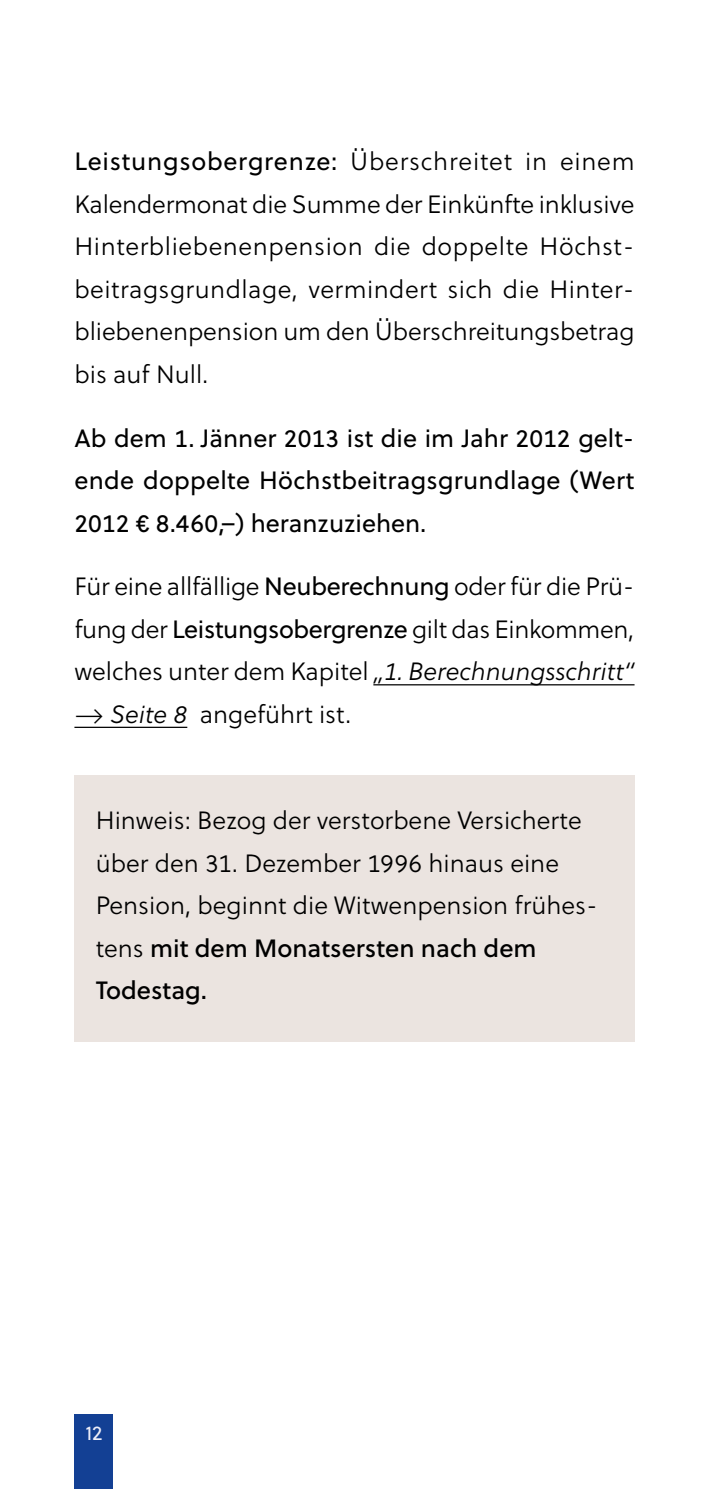
<style>
.page{position:relative;width:709px;height:1489px;background:#fff}
.page>*{position:absolute;margin:0;border:0;box-sizing:border-box;transform-origin:0 0}
.Texte_P_-_Fließtext{font:300 25px/42.5px "Soleil";letter-spacing:-.005em;color:#000;text-align:justify}
.Infoboxen_P_-_Fließtext_Infobox_-_letzte{font:300 25px/42.5px "Soleil";color:#000}
.Texte_P_-_Fließtext-2{font:25px/42.5px "Soleil";letter-spacing:.01em;color:#000}
.t1{font:20px "Soleil";color:#ededf8}
.s1{font-weight:400}
.s2{font-style:italic}
</style>
<div class="page">
<div style="left:74px;top:1414px;width:39px;height:74px;background:#134094"></div>
<hr style="left:373px;top:684px;width:261px;height:1px;background:#000">
<hr style="left:74px;top:726px;width:113px;height:2px;background:#000">
<div style="left:74px;top:775px;width:560px;height:266px;background:#ebe4e0"></div>
<p class="Texte_P_-_Fließtext" style="left:74px;top:141px;width:561px"><span class="s1">Leistungsobergrenze:</span> Überschreitet in einem Kalendermonat die Summe der Einkünfte inklusive Hinterbliebenenpension die doppelte Höchst&shy;beitragsgrundlage, vermindert sich die Hinter&shy;bliebenenpension um den Überschreitungsbetrag bis auf Null.</p>
<p class="Texte_P_-_Fließtext-2" style="left:74px;top:417px;width:561px">Ab dem 1. Jänner 2013 ist die im Jahr 2012 gelt&shy;ende doppelte Höchstbeitragsgrundlage (Wert<br>2012 € 8.460,–) heranzuziehen.</p>
<p class="Texte_P_-_Fließtext" style="left:74px;top:566px;width:561px">Für eine allfällige <span class="s1">Neuberechnung</span> oder für die Prü-</p>
<p class="Texte_P_-_Fließtext" style="left:74px;top:609px;width:561px">fung der <span class="s1">Leistungsobergrenze</span> gilt das Einkommen,</p>
<p class="Texte_P_-_Fließtext" style="left:74px;top:651px;width:561px">welches unter dem Kapitel <span class="s2">„1. Berechnungsschritt“</span></p>
<p class="Texte_P_-_Fließtext" style="left:110px;top:694px;width:242px"><span class="s2">Seite 8</span> angeführt ist.</p>
<p class="Infoboxen_P_-_Fließtext_Infobox_-_letzte" style="left:96px;top:800px;width:498px">Hinweis: Bezog der verstorbene Versicherte über den 31. Dezember 1996 hinaus eine Pension, beginnt die Witwenpension frühes&shy;tens <span class="s1">mit dem Monatsersten nach dem Todestag.</span></p>
<p class="t1" style="left:85px;top:1420px;width:19px">12</p>
</div>
